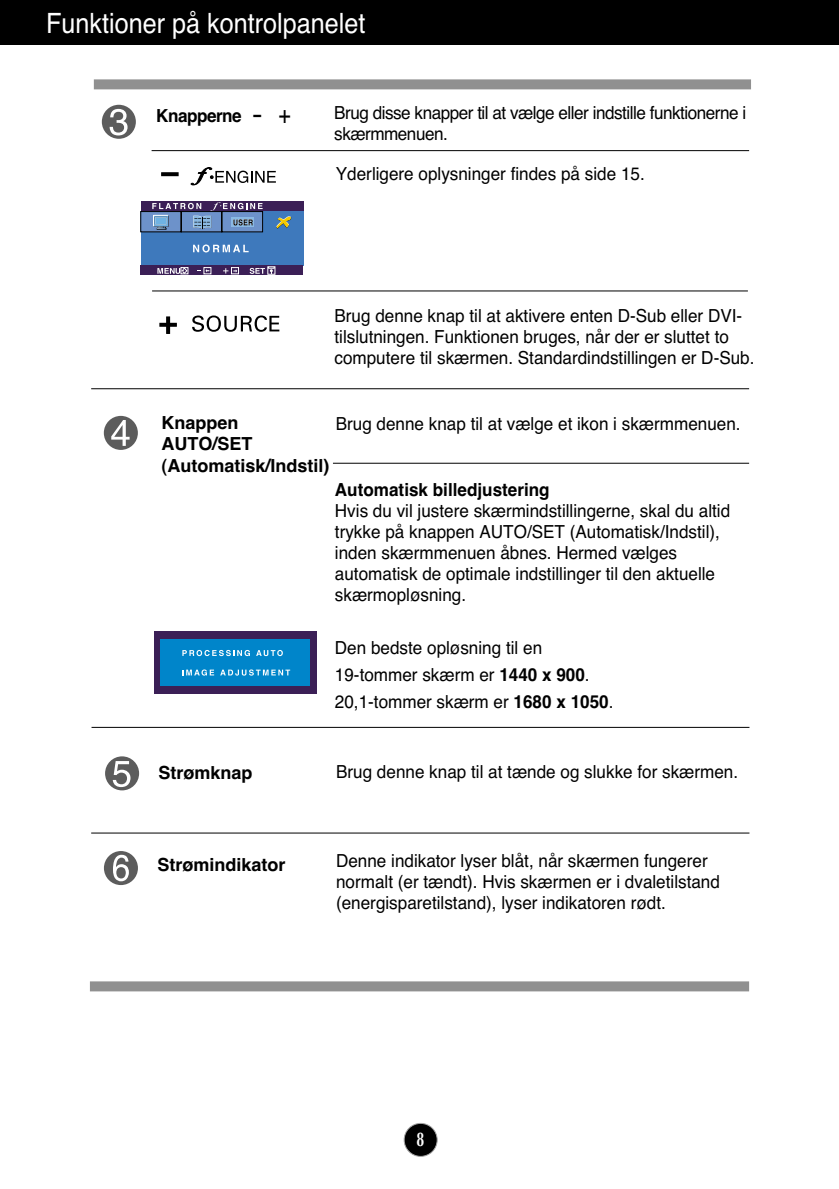
<style>
.page{position:relative;width:839px;height:1189px;background:#fff}
.page>*{position:absolute;margin:0;border:0;box-sizing:border-box;transform-origin:0 0}
.t1{font:28px "Helvetica";color:#fff;scale:.9 1}
.t2{font:25.4px "Helvetica";color:#000;scale:1.25 1}
.t3{font:700 20px "Optima";color:#fff;scale:.7 1}
.t4{font:18px/21px "Helvetica";color:#000;scale:.95 1}
.t5{font:18px/21px "Helvetica";letter-spacing:-.03em;color:#000;scale:.95 1}
.t6{font:700 18px/21.6px "Helvetica";color:#000}
.t7{font:700 18px "Helvetica";color:#000;scale:.95 1}
.t8{font:700 18px "Helvetica";letter-spacing:-.03em;color:#000;scale:.95 1}
.s1{font-weight:700}
</style>
<div class="page">
<div style="left:404px;top:1123px;width:33px;height:33px;background:#000;border-radius:50%"></div>
<div style="left:403px;top:1123px;width:34px;height:34px;border:2px solid #a5a5a5;border-radius:50%"></div>
<div style="left:0;top:0;width:839px;height:45px;background:#000"></div>
<div style="left:102px;top:105px;width:34px;height:34px;background:#5c5c5c;border-radius:50%"></div>
<svg style="left:110px;top:109px;width:18px;height:26px"></svg>
<hr style="left:91px;top:727px;width:658px;height:1px;background:#000">
<hr style="left:91px;top:832px;width:658px;height:1px;background:#000">
<div style="left:105px;top:756px;width:34px;height:34px;background:#5c5c5c;border-radius:50%"></div>
<svg style="left:113px;top:761px;width:17px;height:26px"></svg>
<hr style="left:333px;top:463px;width:416px;height:1px;background:#000">
<div style="left:154px;top:631px;width:162px;height:62px;background:#3b1f56"></div>
<div style="left:160px;top:639px;width:150px;height:46px;background:#0085ca"></div>
<svg style="left:182px;top:650px;width:68px;height:6px"></svg>
<svg style="left:256px;top:650px;width:27px;height:6px"></svg>
<svg style="left:182px;top:669px;width:32px;height:6px"></svg>
<svg style="left:220px;top:669px;width:70px;height:6px"></svg>
<div style="left:104px;top:851px;width:34px;height:34px;background:#5c5c5c;border-radius:50%"></div>
<svg style="left:113px;top:855px;width:16px;height:26px"></svg>
<hr style="left:152px;top:150px;width:597px;height:1px;background:#000">
<div style="left:141px;top:210px;width:162px;height:55px;background:#3e79bc"></div>
<div style="left:141px;top:265px;width:162px;height:10px;background:#3b1f56"></div>
<svg style="left:193px;top:244px;width:56px;height:8px"></svg>
<div style="left:141px;top:201px;width:162px;height:10px;background:#3b1f56"></div>
<svg style="left:276px;top:216px;width:15px;height:13px"></svg>
<svg style="left:140px;top:202px;width:123px;height:30px"></svg>
<div style="left:267px;top:266px;width:8px;height:8px;border:1px solid #fff"></div>
<svg style="left:250px;top:266px;width:24px;height:8px"></svg>
<svg style="left:157px;top:267px;width:82px;height:7px"></svg>
<hr style="left:152px;top:290px;width:596px;height:1px;background:#000">
<div style="left:94px;top:79px;width:657px;height:10px;background:#909090"></div>
<div style="left:90px;top:981px;width:659px;height:10px;background:#909090"></div>
<div style="left:104px;top:416px;width:34px;height:34px;background:#5c5c5c;border-radius:50%"></div>
<svg style="left:111px;top:420px;width:19px;height:26px"></svg>
<hr style="left:91px;top:388px;width:658px;height:1px;background:#000">
<svg style="left:190px;top:167px;width:86px;height:19px"></svg>
<svg style="left:161px;top:172px;width:18px;height:4px"></svg>
<svg style="left:159px;top:323px;width:18px;height:4px"></svg>
<svg style="left:166px;top:316px;width:4px;height:18px"></svg>
<svg style="left:192px;top:315px;width:87px;height:17px"></svg>
<h1 class="t1" style="left:46px;top:13px;width:356px">Funktioner på kontrolpanelet</h1>
<p class="t8" style="left:156px;top:109px;width:91px">Knapperne</p>
<p class="t5" style="left:334px;top:103px;width:435px">Brug disse knapper til at vælge eller indstille funktionerne i skærmmenuen.</p>
<p class="t4" style="left:336px;top:165px;width:327px">Yderligere oplysninger findes på side 15.</p>
<h2 class="t2" style="left:252px;top:105px;width:32px">- +</h2>
<p class="t4" style="left:334px;top:307px;width:443px">Brug denne knap til at aktivere enten D-Sub eller DVI&shy;tilslutningen. Funktionen bruges, når der er sluttet to computere til skærmen. Standardindstillingen er D-Sub.</p>
<p class="t6" style="left:161px;top:413px;width:78px">Knappen</p>
<p class="t4" style="left:336px;top:414px;width:428px">Brug denne knap til at vælge et ikon i skærmmenuen.</p>
<p class="t6" style="left:161px;top:435px;width:169px">AUTO/SET (Automatisk/Indstil)</p>
<p class="t7" style="left:335px;top:483px;width:227px">Automatisk billedjustering</p>
<p class="t4" style="left:335px;top:502px;width:417px">Hvis du vil justere skærmindstillingerne, skal du altid trykke på knappen AUTO/SET (Automatisk/Indstil), inden skærmmenuen åbnes. Hermed vælges automatisk de optimale indstillinger til den aktuelle skærmopløsning.</p>
<p class="t4" style="left:335px;top:636px;width:295px;line-height:26.6px">Den bedste opløsning til en<br>19-tommer skærm er <span class="s1">1440 x 900</span>.<br>20,1-tommer skærm er <span class="s1">1680 x 1050</span>.</p>
<p class="t6" style="left:158px;top:764px;width:95px">Strømknap</p>
<p class="t4" style="left:336px;top:763px;width:425px">Brug denne knap til at tænde og slukke for skærmen.</p>
<p class="t6" style="left:157px;top:855px;width:129px">Strømindikator</p>
<p class="t4" style="left:336px;top:851px;width:405px">Denne indikator lyser blåt, når skærmen fungerer normalt (er tændt). Hvis skærmen er i dvaletilstand (energisparetilstand), lyser indikatoren rødt.</p>
<p class="t3" style="left:416px;top:1131px;width:13px">8</p>
</div>
